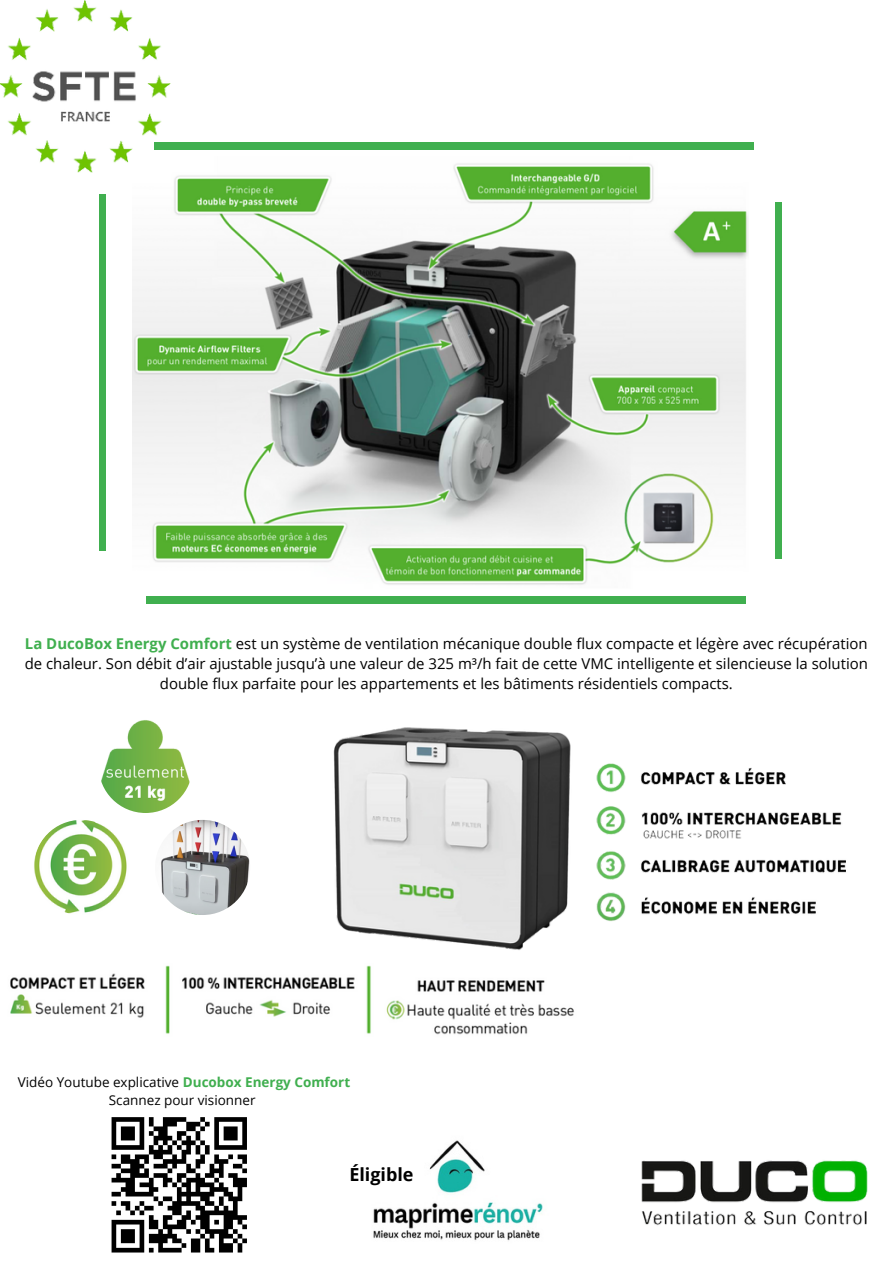
<style>
.page{position:relative;width:893px;height:1264px;background:#fff}
.page>*{position:absolute;margin:0;border:0;box-sizing:border-box;transform-origin:0 0}
.t1{font:700 18px "Open Sans";color:#000}
.t2{font:15px/20.2px "Open Sans";color:#000;text-align:center}
.t3{font:13.5px/18px "Open Sans";color:#000;text-align:center}
.s1{font-weight:700;color:#40af4f}
</style>
<div class="page">
<img style="left:0;top:0;width:171px;height:172px">
<img style="left:641px;top:1160px;width:227px;height:65px">
<img style="left:333px;top:727px;width:238px;height:223px">
<img style="left:132px;top:156px;width:616px;height:429px">
<img style="left:10px;top:965px;width:564px;height:70px">
<img style="left:596px;top:763px;width:250px;height:158px">
<svg style="left:111px;top:1117px;width:136px;height:136px"></svg>
<img style="left:34px;top:820px;width:95px;height:95px;border-radius:50%">
<img style="left:155px;top:820px;width:95px;height:95px;border-radius:50%">
<img style="left:99px;top:719px;width:93px;height:94px;border-radius:50%">
<div style="left:99px;top:194px;width:6px;height:356px;background:#40af4f"></div>
<div style="left:774px;top:202px;width:7px;height:356px;background:#40af4f"></div>
<div style="left:154px;top:143px;width:600px;height:6px;background:#40af4f"></div>
<div style="left:146px;top:596px;width:599px;height:7px;background:#40af4f"></div>
<img style="left:373px;top:1140px;width:170px;height:101px">
<p class="t2" style="left:25px;top:632px;width:844px"><span class="s1">La DucoBox Energy Comfort</span> est un système de ventilation mécanique double flux compacte et légère avec récupération de chaleur. Son débit d’air ajustable jusqu’à une valeur de 325 m³/h fait de cette VMC intelligente et silencieuse la solution double flux parfaite pour les appartements et les bâtiments résidentiels compacts.</p>
<p class="t3" style="left:18px;top:1072px;width:334px">Vidéo Youtube explicative <span class="s1">Ducobox Energy Comfort<br></span>Scannez pour visionner</p>
<p class="t1" style="left:349px;top:1161px;width:66px">Éligible</p>
</div>
